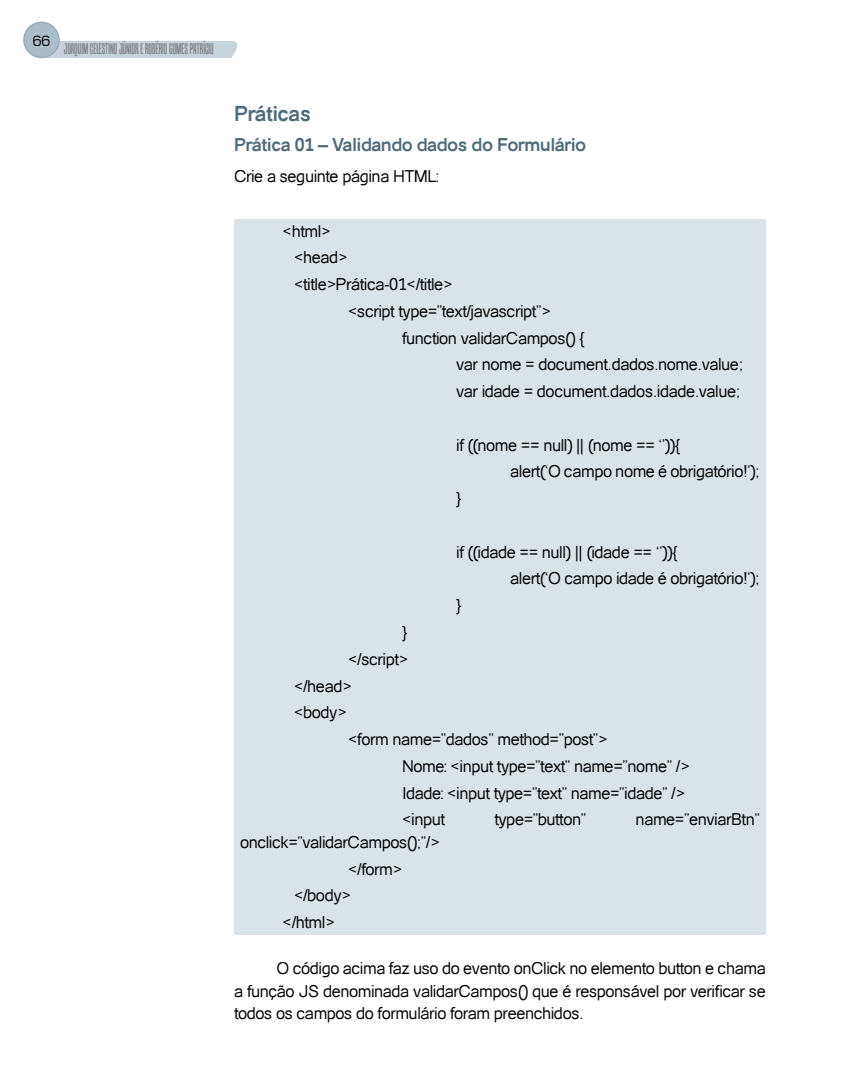
<style>
.page{position:relative;width:851px;height:1085px;background:#fff}
.page>*{position:absolute;margin:0;border:0;box-sizing:border-box;transform-origin:0 0}
.t1{font:700 21px "Catriel";letter-spacing:-.03em;color:#4f6b79}
.t2{font:700 18px "Catriel";letter-spacing:-.03em;color:#4f6b79}
.t3{font:16.5px/22.5px "Catriel";letter-spacing:-.03em;color:#000;text-align:justify}
.t4{font:300 16.5px "Teen";color:#000}
.t5{font:15px "Tandelle";color:#808285;scale:.85 1}
</style>
<div class="page">
<div style="left:46px;top:41px;width:192px;height:17px;background:#c6d3db"></div>
<div style="left:24px;top:22px;width:35px;height:35px;background:#abbdc7;border-radius:50%"></div>
<div style="left:23px;top:22px;width:37px;height:36px;border:2px solid #9aaeb9;border-radius:50%"></div>
<div style="left:234px;top:219px;width:531px;height:715px;background:#dae3e8"></div>
<p class="t4" style="left:33px;top:32px;width:19px">66</p>
<p class="t5" style="left:64px;top:40px;width:178px">JOAQUIM CELESTINO JÚNIOR E ROBÉRIO GOMES PATRÍCIO</p>
<p class="t1" style="left:234px;top:102px;width:79px">Práticas</p>
<p class="t2" style="left:234px;top:134px;width:353px">Prática 01 – Validando dados do Formulário</p>
<p class="t3" style="left:234px;top:165px;width:206px">Crie a seguinte página HTML:</p>
<p class="t3" style="left:282px;top:219px;width:49px">&lt;html&gt;</p>
<p class="t3" style="left:294px;top:246px;width:55px">&lt;head&gt;</p>
<p class="t3" style="left:294px;top:273px;width:160px">&lt;title&gt;Prática-01&lt;/title&gt;</p>
<p class="t3" style="left:348px;top:300px;width:204px">&lt;script type=”text/javascript”&gt;</p>
<p class="t3" style="left:402px;top:326px;width:184px">function validarCampos() {</p>
<p class="t3" style="left:456px;top:353px;width:288px">var nome = document.dados.nome.value;</p>
<p class="t3" style="left:456px;top:380px;width:286px">var idade = document.dados.idade.value;</p>
<p class="t3" style="left:456px;top:433px;width:226px">if ((nome == null) || (nome == ‘’)){</p>
<p class="t3" style="left:510px;top:460px;width:251px">alert(‘O campo nome é obrigatório!’);</p>
<p class="t3" style="left:456px;top:487px;width:7px">}</p>
<p class="t3" style="left:456px;top:540px;width:223px">if ((idade == null) || (idade == ‘’)){</p>
<p class="t3" style="left:510px;top:567px;width:251px">alert(‘O campo idade é obrigatório!’);</p>
<p class="t3" style="left:456px;top:594px;width:7px">}</p>
<p class="t3" style="left:402px;top:621px;width:7px">}</p>
<p class="t3" style="left:348px;top:647px;width:61px">&lt;/script&gt;</p>
<p class="t3" style="left:294px;top:674px;width:59px">&lt;/head&gt;</p>
<p class="t3" style="left:294px;top:701px;width:54px">&lt;body&gt;</p>
<p class="t3" style="left:348px;top:728px;width:261px">&lt;form name=”dados” method=”post”&gt;</p>
<p class="t3" style="left:402px;top:754px;width:289px">Nome: &lt;input type=”text” name=”nome” /&gt;</p>
<p class="t3" style="left:402px;top:781px;width:284px">Idade: &lt;input type=”text” name=”idade” /&gt;</p>
<p class="t3" style="left:402px;top:808px;width:44px">&lt;input</p>
<p class="t3" style="left:494px;top:808px;width:93px">type=”button”</p>
<p class="t3" style="left:635px;top:808px;width:126px">name=”enviarBtn”</p>
<p class="t3" style="left:240px;top:830px;width:201px">onclick=”validarCampos();”/&gt;</p>
<p class="t3" style="left:348px;top:857px;width:55px">&lt;/form&gt;</p>
<p class="t3" style="left:294px;top:884px;width:58px">&lt;/body&gt;</p>
<p class="t3" style="left:282px;top:911px;width:54px">&lt;/html&gt;</p>
<p class="t3" style="left:234px;top:957px;width:533px;text-indent:43px">O código acima faz uso do evento onClick no elemento button e chama a função JS denominada validarCampos() que é responsável por verificar se todos os campos do formulário foram preenchidos.</p>
</div>
